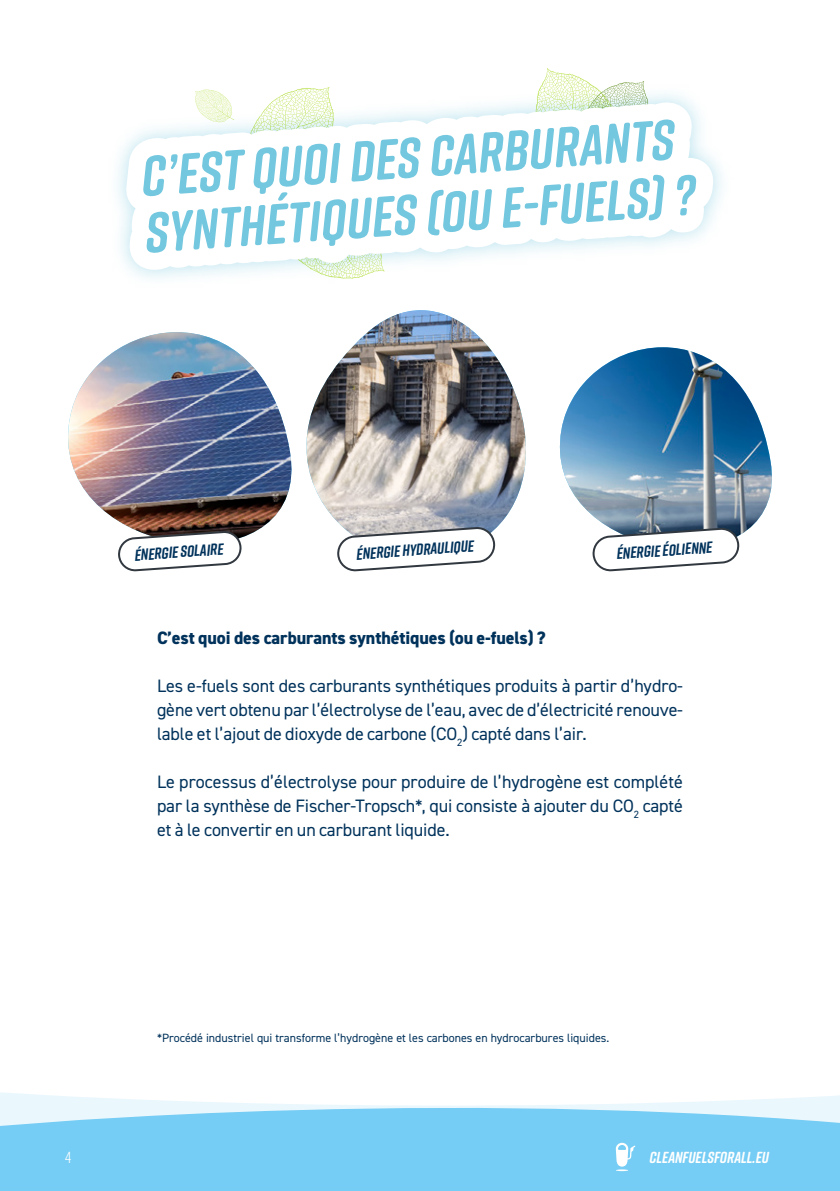
<style>
.page{position:relative;width:840px;height:1191px;background:#fff}
.page>*{position:absolute;margin:0;border:0;box-sizing:border-box;transform-origin:0 0}
.body{font:18px/24px "DIN2014";letter-spacing:-.005em;color:#00325b;text-align:justify}
.body-2{font:800 18px "DIN2014";letter-spacing:-.005em;color:#00325b}
.body-3{font:italic 700 16px "Rift";color:#00325b}
.t1{font:italic 700 16px "Rift Soft";color:#fff}
.t2{font:16px "Rift";color:#fff}
.t3{font:12px "DIN2014";color:#00325b}
</style>
<div class="page">
<svg style="left:0;top:1092px;width:839px;height:99px;background:#90d6f6"></svg>
<svg style="left:615px;top:1142px;width:20px;height:29px"></svg>
<svg style="left:125px;top:103px;width:588px;height:164px"></svg>
<svg style="left:143px;top:87px;width:278px;height:180px"></svg>
<svg style="left:427px;top:68px;width:269px;height:168px"></svg>
<svg style="left:679px;top:208px;width:7px;height:8px"></svg>
<img style="left:589px;top:347px;width:183px;height:201px">
<svg style="left:122px;top:267px;width:96px;height:305px"></svg>
<img style="left:68px;top:332px;width:150px;height:199px">
<svg style="left:218px;top:237px;width:371px;height:335px"></svg>
<img style="left:255px;top:310px;width:316px;height:254px">
<svg style="left:118px;top:531px;width:123px;height:40px"></svg>
<svg style="left:337px;top:527px;width:158px;height:44px"></svg>
<svg style="left:592px;top:528px;width:147px;height:43px"></svg>
<p class="body-3" style="left:134px;top:543px;width:91px;rotate:-4deg">énergie solaire</p>
<p class="body-3" style="left:355px;top:542px;width:119px;rotate:-4deg">énergie hydraulique</p>
<p class="body-3" style="left:615px;top:542px;width:97px;rotate:-4deg">énergie éolienne</p>
<p class="body-2" style="left:157px;top:626px;width:390px">C’est quoi des carburants synthétiques (ou e-fuels) ?</p>
<p class="body" style="left:157px;top:673px;width:527px">Les e-fuels sont des carburants synthétiques produits à partir d’hydro&shy;gène vert obtenu par l’électrolyse de l’eau, avec de d’électricité renouve&shy;lable et l’ajout de dioxyde de carbone (CO<sub>2</sub>) capté dans l’air.</p>
<p class="body" style="left:157px;top:769px;width:527px">Le processus d’électrolyse pour produire de l’hydrogène est complété par la synthèse de Fischer-Tropsch*, qui consiste à ajouter du CO<sub>2</sub> capté et à le convertir en un carburant liquide.</p>
<p class="t3" style="left:157px;top:1030px;width:453px">*Procédé industriel qui transforme l’hydrogène et les carbones en hydrocarbures liquides.</p>
<p class="t2" style="left:65px;top:1146px;width:8px">4</p>
<p class="t1" style="left:649px;top:1146px;width:121px">CLEANFUELSFORALL.EU</p>
</div>
